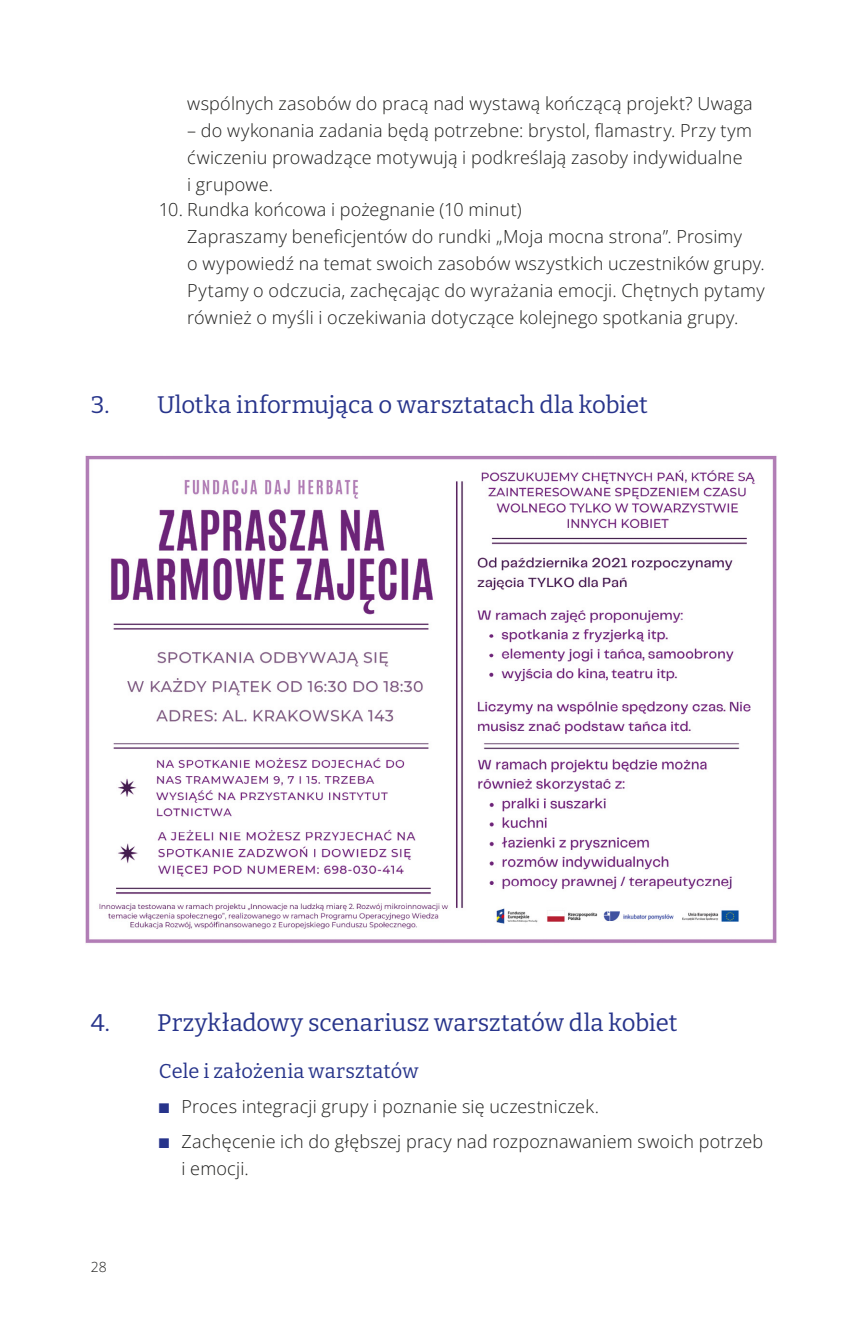
<style>
.page{position:relative;width:851px;height:1321px;background:#fff}
.page>*{position:absolute;margin:0;border:0;box-sizing:border-box;transform-origin:0 0}
.Naglowek_II_rzedu{font:24px "Bitter";letter-spacing:-.005em;color:#27348b}
.Nagłówek_III_rzędu{font:20px "Bitter";letter-spacing:.01em;color:#27348b}
.Tekst{font:300 18px/27px "Open Sans";letter-spacing:.015em;color:#1d1d1b}
.Punktory{font:300 18px/27px "Open Sans";letter-spacing:.01em;color:#1d1d1b}
.Tekst_numeracja_cd{font:300 18px "Open Sans";letter-spacing:.01em;color:#1d1d1b}
.t1{font:300 14px "Open Sans";color:#1d1d1b}
.s1{color:#27348b}
</style>
<div class="page">
<img style="left:85px;top:455px;width:692px;height:489px">
<p class="Tekst" style="left:187px;top:89px;width:567px">wspólnych zasobów do pracą nad wystawą kończącą projekt? Uwaga</p>
<p class="Tekst" style="left:187px;top:116px;width:566px">– do wykonania zadania będą potrzebne: brystol, flamastry. Przy tym ćwiczeniu prowadzące motywują i podkreślają zasoby indywidualne<br>i grupowe.</p>
<p class="Tekst_numeracja_cd" style="left:159px;top:197px;width:364px">10. Rundka końcowa i pożegnanie (10 minut)</p>
<p class="Tekst" style="left:187px;top:223px;width:579px">Zapraszamy beneficjentów do rundki „Moja mocna strona”. Prosimy<br>o wypowiedź na temat swoich zasobów wszystkich uczestników grupy.<br>Pytamy o odczucia, zachęcając do wyrażania emocji. Chętnych pytamy również o myśli i oczekiwania dotyczące kolejnego spotkania grupy.</p>
<h2 class="Naglowek_II_rzedu" style="left:91px;top:390px;width:558px">3. Ulotka informująca o warsztatach dla kobiet</h2>
<h2 class="Naglowek_II_rzedu" style="left:91px;top:1007px;width:588px">4. Przykładowy scenariusz warsztatów dla kobiet</h2>
<h3 class="Nagłówek_III_rzędu" style="left:159px;top:1058px;width:261px">Cele i założenia warsztatów</h3>
<p class="Punktory" style="left:159px;top:1093px;width:441px"><span class="s1">■</span> Proces integracji grupy i poznanie się uczestniczek.</p>
<p class="Punktory" style="left:181px;top:1128px;width:583px;text-indent:-23px"><span class="s1">■</span> Zachęcenie ich do głębszej pracy nad rozpoznawaniem swoich potrzeb i emocji.</p>
<p class="t1" style="left:91px;top:1257px;width:18px">28</p>
</div>
